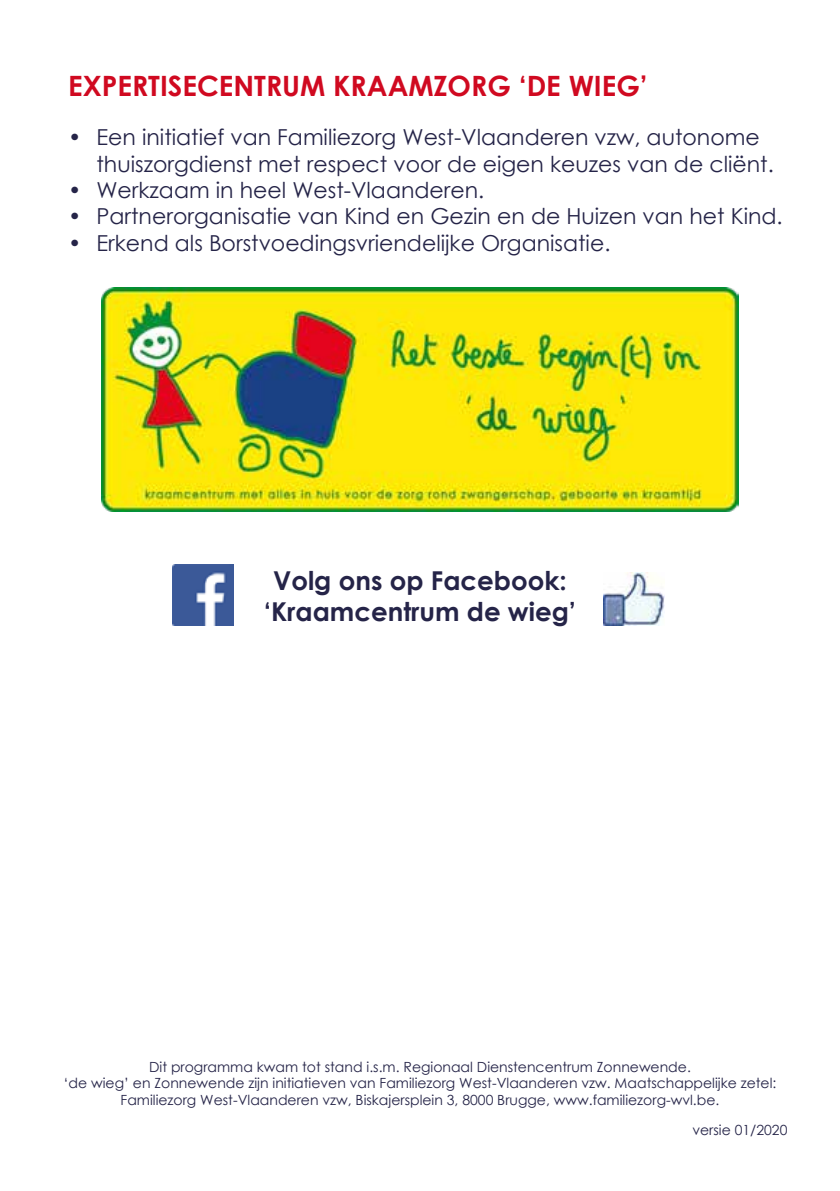
<style>
.page{position:relative;width:840px;height:1191px;background:#fff}
.page>*{position:absolute;margin:0;border:0;box-sizing:border-box;transform-origin:0 0}
.t1{font:700 28px "Century Gothic";color:#d00920}
.t2{font:700 26px/31.2px "Century Gothic";color:#252448;text-align:center}
.t3{font:22px/26.4px "Century Gothic";color:#252448}
.t4{font:14px/16.8px "Century Gothic";color:#252448;text-align:center}
</style>
<div class="page">
<img style="left:102px;top:287px;width:635px;height:224px">
<img style="left:172px;top:565px;width:61px;height:60px">
<img style="left:603px;top:573px;width:61px;height:52px">
<h1 class="t1" style="left:68px;top:65px;width:581px">EXPERTISECENTRUM KRAAMZORG ‘DE WIEG’</h1>
<h3 class="t3" style="left:96px;top:124px;width:678px;text-indent:-28px">• Een initiatief van Familiezorg West-Vlaanderen vzw, autonome thuiszorgdienst met respect voor de eigen keuzes van de cliënt.</h3>
<h3 class="t3" style="left:68px;top:176px;width:417px">• Werkzaam in heel West-Vlaanderen.</h3>
<h3 class="t3" style="left:68px;top:203px;width:715px">• Partnerorganisatie van Kind en Gezin en de Huizen van het Kind.</h3>
<h3 class="t3" style="left:68px;top:229px;width:543px">• Erkend als Borstvoedingsvriendelijke Organisatie.</h3>
<h2 class="t2" style="left:264px;top:563px;width:313px">Volg ons op Facebook: ‘Kraamcentrum de wieg’</h2>
<p class="t4" style="left:64px;top:1057px;width:713px">Dit programma kwam tot stand i.s.m. Regionaal Dienstencentrum Zonnewende.<br>‘de wieg’ en Zonnewende zijn initiatieven van Familiezorg West-Vlaanderen vzw. Maatschappelijke zetel:<br>Familiezorg West-Vlaanderen vzw, Biskajersplein 3, 8000 Brugge, www.familiezorg-wvl.be.</p>
<p class="t4" style="left:692px;top:1121px;width:96px">versie 01/2020</p>
</div>
